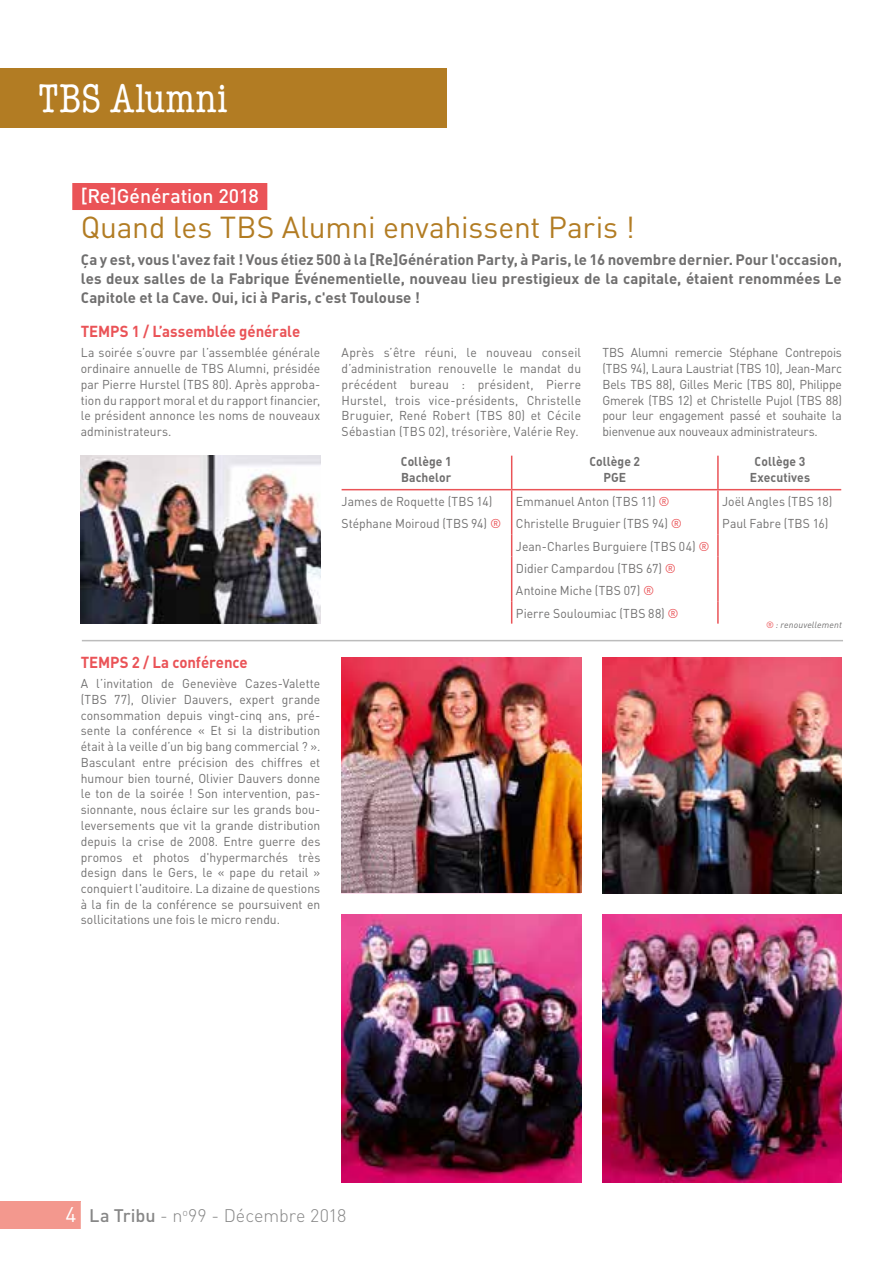
<style>
.page{position:relative;width:893px;height:1263px;background:#fff}
.page>*{position:absolute;margin:0;border:0;box-sizing:border-box;transform-origin:0 0}
.t1{font:condensed 40.5px "American Typewriter";letter-spacing:.015em;color:#fff}
.t2{font:30px "DIN";letter-spacing:-.01em;color:#b27c23}
.t3{font:500 19.5px "DIN";letter-spacing:-.005em;color:#fff}
.t4{font:300 18px "DIN";letter-spacing:-.005em;color:#878787}
.t5{font:700 15.75px "DIN";letter-spacing:-.005em;color:#ea5357;scale:.95 1}
.t6{font:700 15px/18.8px "DIN";color:#706f6f;text-align:justify}
.t7{font:12.75px/15.8px "DIN";letter-spacing:.005em;color:#706f6f;text-align:justify;scale:.95 1}
.t8{font:700 12.75px/15.8px "DIN";letter-spacing:.005em;color:#706f6f;text-align:center;scale:.95 1}
.t9{font:italic 9px "DIN";letter-spacing:.015em;color:#706f6f}
.s1{color:#ea5357}
.s2{font-style:normal;color:#ea5357}
.s3{font-weight:400;font-size:21px;color:#fff}
.s4{font-weight:500}
</style>
<div class="page">
<div style="left:0;top:68px;width:446px;height:60px;background:#b27c23"></div>
<div style="left:0;top:1202px;width:81px;height:27px;background:#f3988e"></div>
<div style="left:72px;top:183px;width:195px;height:27px;background:#ea5357"></div>
<img style="left:81px;top:455px;width:239px;height:169px">
<img style="left:342px;top:657px;width:239px;height:236px">
<img style="left:602px;top:657px;width:240px;height:236px">
<img style="left:602px;top:914px;width:240px;height:268px">
<img style="left:342px;top:914px;width:239px;height:268px">
<hr style="left:342px;top:489px;width:170px;height:1px;background:#ea5357">
<hr style="left:512px;top:489px;width:206px;height:1px;background:#ea5357">
<hr style="left:718px;top:489px;width:123px;height:1px;background:#ea5357">
<hr style="left:511px;top:456px;width:1px;height:33px;background:#ea5357">
<hr style="left:717px;top:456px;width:2px;height:33px;background:#ea5357">
<hr style="left:717px;top:490px;width:2px;height:22px;background:#ea5357">
<hr style="left:717px;top:512px;width:2px;height:22px;background:#ea5357">
<hr style="left:717px;top:534px;width:2px;height:23px;background:#ea5357">
<hr style="left:717px;top:557px;width:2px;height:22px;background:#ea5357">
<hr style="left:717px;top:579px;width:2px;height:22px;background:#ea5357">
<svg style="left:511px;top:490px;width:1px;height:134px"></svg>
<hr style="left:717px;top:601px;width:2px;height:23px;background:#ea5357">
<hr style="left:82px;top:640px;width:761px;height:1px;background:#bcbcbc">
<h1 class="t1" style="left:38px;top:76px;width:191px">TBS Alumni</h1>
<h3 class="t3" style="left:81px;top:184px;width:180px">[Re]Génération 2018</h3>
<h2 class="t2" style="left:81px;top:209px;width:556px">Quand les TBS Alumni envahissent Paris !</h2>
<p class="t6" style="left:81px;top:250px;width:763px">Ça y est, vous l'avez fait ! Vous étiez 500 à la [Re]Génération Party, à Paris, le 16 novembre dernier. Pour l'occasion, les deux salles de la Fabrique Événementielle, nouveau lieu prestigieux de la capitale, étaient renommées Le Capitole et la Cave. Oui, ici à Paris, c'est Toulouse !</p>
<p class="t5" style="left:81px;top:321px;width:233px">Temps 1 / L’assemblée générale</p>
<p class="t7" style="left:81px;top:345px;width:254px">La soirée s’ouvre par l’assemblée générale ordinaire annuelle de TBS Alumni, présidée par Pierre Hurstel (TBS 80). Après approba&shy;tion du rapport moral et du rapport financier, le président annonce les noms de nouveaux administrateurs.</p>
<p class="t7" style="left:342px;top:345px;width:254px">Après s’être réuni, le nouveau conseil d’administration renouvelle le mandat du précédent bureau : président, Pierre Hurstel, trois vice-présidents, Christelle Bruguier, René Robert (TBS 80) et Cécile Sébastian (TBS 02), trésorière, Valérie Rey.</p>
<p class="t7" style="left:602px;top:345px;width:254px">TBS Alumni remercie Stéphane Contrepois (TBS 94), Laura Laustriat (TBS 10), Jean-Marc Bels TBS 88), Gilles Meric (TBS 80), Philippe Gmerek (TBS 12) et Christelle Pujol (TBS 88) pour leur engagement passé et souhaite la bienvenue aux nouveaux administrateurs.</p>
<p class="t8" style="left:401px;top:453px;width:55px;text-align:left">Collège 1<br>Bachelor</p>
<p class="t8" style="left:589px;top:453px;width:55px">Collège 2<br>PGE</p>
<p class="t8" style="left:750px;top:453px;width:65px">Collège 3<br>Executives</p>
<p class="t7" style="left:342px;top:494px;width:160px">James de Roquette (TBS 14)</p>
<p class="t7" style="left:516px;top:494px;width:163px">Emmanuel Anton (TBS 11) <span class="s1">®</span></p>
<p class="t7" style="left:722px;top:494px;width:118px">Joël Angles (TBS 18)</p>
<p class="t7" style="left:342px;top:516px;width:360px">Stéphane Moiroud (TBS 94) <span class="s1">®</span> Christelle Bruguier (TBS 94) <span class="s1">®</span></p>
<p class="t7" style="left:722px;top:516px;width:113px">Paul Fabre (TBS 16)</p>
<p class="t7" style="left:516px;top:535px;width:205px;line-height:22.4px;text-align:left">Jean-Charles Burguiere (TBS 04) <span class="s1">®<br></span>Didier Campardou (TBS 67) <span class="s1">®<br></span>Antoine Miche (TBS 07) <span class="s1">®<br></span>Pierre Souloumiac (TBS 88) <span class="s1">®</span></p>
<p class="t9" style="left:766px;top:619px;width:77px"><span class="s2">®</span> : renouvellement</p>
<p class="t5" style="left:81px;top:652px;width:177px">Temps 2 / La conférence</p>
<p class="t7" style="left:81px;top:675px;width:254px">A l’invitation de Geneviève Cazes-Valette (TBS 77), Olivier Dauvers, expert grande consommation depuis vingt-cinq ans, pré&shy;sente la conférence « Et si la distribution était à la veille d’un big bang commercial ? ».<br>Basculant entre précision des chiffres et humour bien tourné, Olivier Dauvers donne le ton de la soirée ! Son intervention, pas&shy;sionnante, nous éclaire sur les grands bou&shy;leversements que vit la grande distribution depuis la crise de 2008. Entre guerre des promos et photos d'hypermarchés très design dans le Gers, le « pape du retail » conquiert l'auditoire. La dizaine de questions à la fin de la conférence se poursuivent en sollicitations une fois le micro rendu.</p>
<h3 class="t4" style="left:66px;top:1205px;width:282px"><span class="s3">4</span> <span class="s4">La Tribu</span> - n<sup>o</sup>99 - Décembre 2018</h3>
</div>
